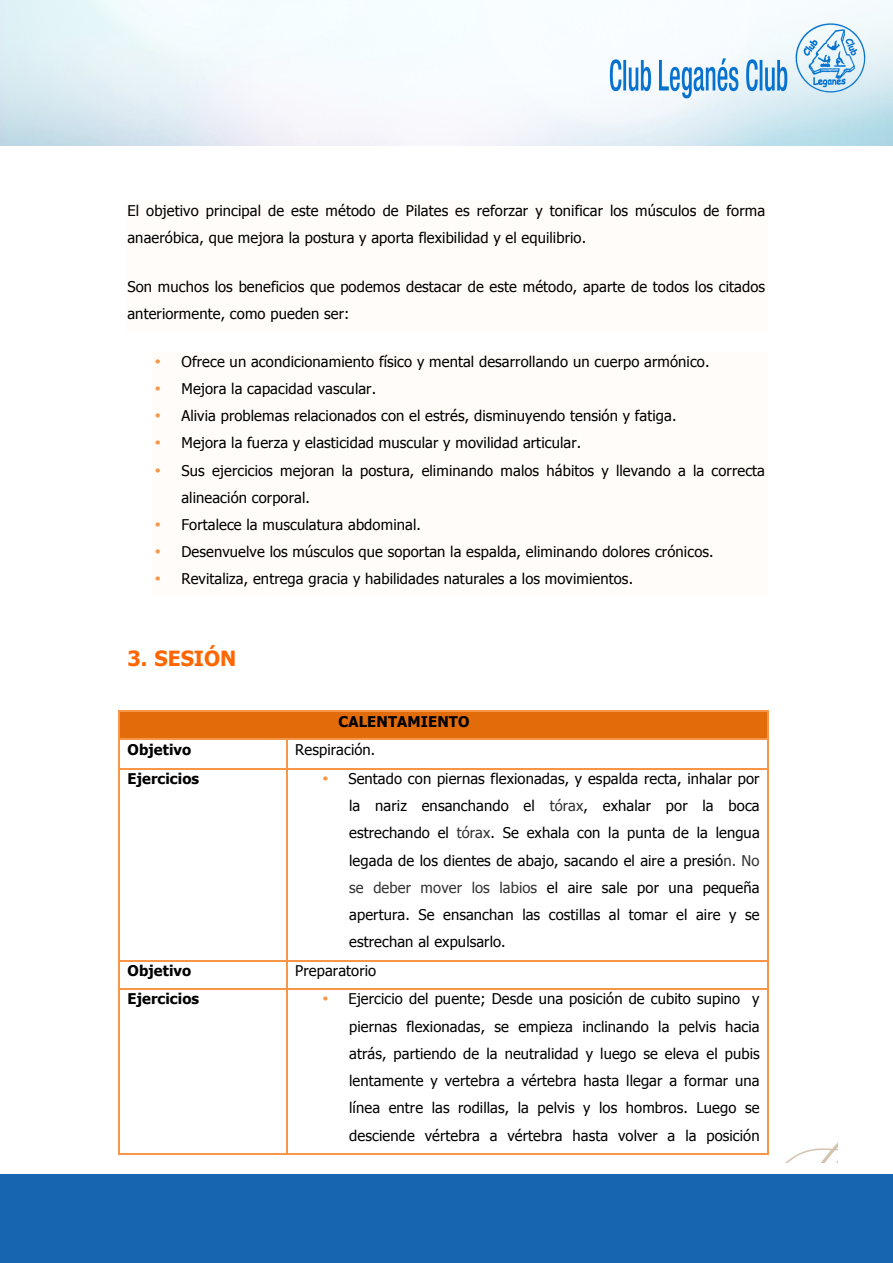
<style>
.page{position:relative;width:893px;height:1263px;background:#fff}
.page>*{position:absolute;margin:0;border:0;box-sizing:border-box;transform-origin:0 0}
.t1{font:700 20.85px "Tahoma";letter-spacing:.005em;color:#f60}
.t2{font:14.7px/27.2px "Tahoma";letter-spacing:.01em;color:#000}
.t3{font:700 14.7px "Tahoma";letter-spacing:.01em;color:#000}
.s1{color:#f79646}
.s2{color:#333}
</style>
<div class="page">
<img style="left:0;top:0;width:893px;height:145px">
<div style="left:0;top:1174px;width:892px;height:89px;background:#1764b1"></div>
<img style="left:118px;top:1091px;width:720px;height:71px">
<div style="left:125px;top:202px;width:643px;height:27px;background:#fffcf9"></div>
<div style="left:125px;top:229px;width:643px;height:48px;background:#fffcf9"></div>
<div style="left:125px;top:277px;width:643px;height:27px;background:#fffcf9"></div>
<div style="left:125px;top:304px;width:643px;height:27px;background:#fffcf9"></div>
<div style="left:152px;top:352px;width:616px;height:28px;background:#fffcf9"></div>
<div style="left:152px;top:380px;width:616px;height:27px;background:#fffcf9"></div>
<div style="left:152px;top:407px;width:616px;height:27px;background:#fffcf9"></div>
<div style="left:152px;top:434px;width:616px;height:27px;background:#fffcf9"></div>
<div style="left:152px;top:461px;width:616px;height:27px;background:#fffcf9"></div>
<div style="left:152px;top:488px;width:616px;height:27px;background:#fffcf9"></div>
<div style="left:152px;top:515px;width:616px;height:27px;background:#fffcf9"></div>
<div style="left:152px;top:542px;width:616px;height:28px;background:#fffcf9"></div>
<div style="left:152px;top:570px;width:616px;height:27px;background:#fffcf9"></div>
<div style="left:120px;top:712px;width:647px;height:27px;background:#e36c0a"></div>
<hr style="left:120px;top:710px;width:647px;height:1px;background:#f79646">
<hr style="left:118px;top:711px;width:2px;height:28px;background:#f79646">
<hr style="left:120px;top:739px;width:166px;height:1px;background:#f79646">
<hr style="left:288px;top:739px;width:479px;height:1px;background:#f79646">
<hr style="left:118px;top:740px;width:2px;height:28px;background:#f79646">
<hr style="left:286px;top:740px;width:2px;height:28px;background:#f79646">
<hr style="left:120px;top:768px;width:166px;height:1px;background:#f79646">
<hr style="left:288px;top:768px;width:479px;height:1px;background:#f79646">
<svg style="left:767px;top:710px;width:1px;height:59px"></svg>
<hr style="left:118px;top:769px;width:2px;height:191px;background:#f79646">
<hr style="left:286px;top:769px;width:2px;height:191px;background:#f79646">
<hr style="left:767px;top:769px;width:1px;height:191px;background:#f79646">
<hr style="left:120px;top:960px;width:166px;height:1px;background:#f79646">
<hr style="left:288px;top:960px;width:479px;height:1px;background:#f79646">
<hr style="left:118px;top:961px;width:2px;height:27px;background:#f79646">
<hr style="left:286px;top:961px;width:2px;height:27px;background:#f79646">
<div style="left:320px;top:1071px;width:442px;height:27px;background:#fff"></div>
<div style="left:320px;top:1098px;width:442px;height:28px;background:#fff"></div>
<div style="left:320px;top:1126px;width:442px;height:27px;background:#fff"></div>
<hr style="left:120px;top:988px;width:166px;height:2px;background:#f79646">
<hr style="left:288px;top:988px;width:479px;height:2px;background:#f79646">
<svg style="left:767px;top:960px;width:1px;height:30px"></svg>
<hr style="left:118px;top:990px;width:2px;height:163px;background:#f79646">
<hr style="left:120px;top:1153px;width:166px;height:1px;background:#f79646">
<hr style="left:286px;top:990px;width:2px;height:163px;background:#f79646">
<hr style="left:288px;top:1153px;width:479px;height:1px;background:#f79646">
<hr style="left:767px;top:990px;width:1px;height:163px;background:#f79646">
<p class="t2" style="left:127px;top:196px;width:639px">El objetivo principal de este método de Pilates es reforzar y tonificar los músculos de forma anaeróbica, que mejora la postura y aporta flexibilidad y el equilibrio.</p>
<p class="t2" style="left:127px;top:272px;width:639px">Son muchos los beneficios que podemos destacar de este método, aparte de todos los citados anteriormente, como pueden ser:</p>
<p class="t2" style="left:154px;top:347px;width:557px"><span class="s1">•</span> Ofrece un acondicionamiento físico y mental desarrollando un cuerpo armónico.</p>
<p class="t2" style="left:154px;top:375px;width:223px"><span class="s1">•</span> Mejora la capacidad vascular.</p>
<p class="t2" style="left:154px;top:402px;width:524px"><span class="s1">•</span> Alivia problemas relacionados con el estrés, disminuyendo tensión y fatiga.</p>
<p class="t2" style="left:154px;top:429px;width:428px"><span class="s1">•</span> Mejora la fuerza y elasticidad muscular y movilidad articular.</p>
<p class="t2" style="left:181px;top:456px;width:585px;text-indent:-27px"><span class="s1">•</span> Sus ejercicios mejoran la postura, eliminando malos hábitos y llevando a la correcta alineación corporal.</p>
<p class="t2" style="left:154px;top:510px;width:268px"><span class="s1">•</span> Fortalece la musculatura abdominal.</p>
<p class="t2" style="left:154px;top:537px;width:561px"><span class="s1">•</span> Desenvuelve los músculos que soportan la espalda, eliminando dolores crónicos.</p>
<p class="t2" style="left:154px;top:565px;width:480px"><span class="s1">•</span> Revitaliza, entrega gracia y habilidades naturales a los movimientos.</p>
<h1 class="t1" style="left:127px;top:644px;width:110px">3. SESIÓN</h1>
<p class="t3" style="left:338px;top:711px;width:133px">CALENTAMIENTO</p>
<p class="t3" style="left:127px;top:739px;width:65px">Objetivo</p>
<p class="t2" style="left:295px;top:735px;width:82px">Respiración.</p>
<p class="t3" style="left:127px;top:768px;width:73px">Ejercicios</p>
<p class="t2" style="left:349px;top:764px;width:412px;text-align:justify;text-indent:-27px"><span class="s1">•</span> Sentado con piernas flexionadas, y espalda recta, inhalar por la nariz ensanchando el <span class="s2">tórax</span>, exhalar por la boca estrechando el <span class="s2">tórax</span>. Se exhala con la punta de la lengua legada de los dientes de abajo, sacando el aire a presió<span class="s2">n. No se deber mover los labios</span> el aire sale por una pequeña apertura. Se ensanchan las costillas al tomar el aire y se estrechan al expulsarlo.</p>
<p class="t3" style="left:127px;top:960px;width:65px">Objetivo</p>
<p class="t2" style="left:295px;top:956px;width:83px">Preparatorio</p>
<p class="t3" style="left:127px;top:989px;width:73px">Ejercicios</p>
<p class="t2" style="left:349px;top:985px;width:412px;text-align:justify;text-indent:-27px"><span class="s1">•</span> Ejercicio del puente; Desde una posición de cubito supino y piernas flexionadas, se empieza inclinando la pelvis hacia atrás, partiendo de la neutralidad y luego se eleva el pubis lentamente y vertebra a vértebra hasta llegar a formar una línea entre las rodillas, la pelvis y los hombros. Luego se desciende vértebra a vértebra hasta volver a la posición</p>
</div>
